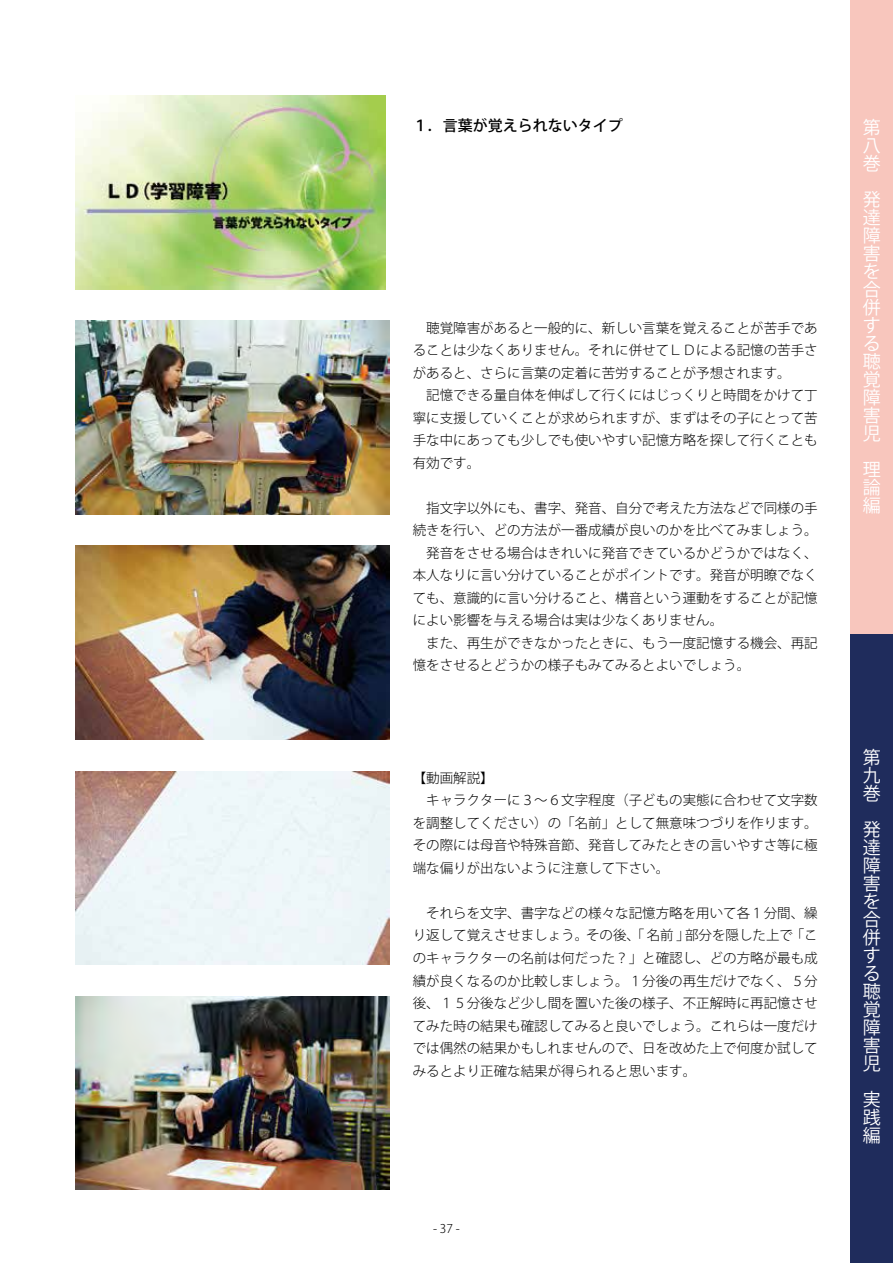
<style>
.page{position:relative;width:893px;height:1263px;background:#fff}
.page>*{position:absolute;margin:0;border:0;box-sizing:border-box;transform-origin:0 0}
.t1{font:18px/18px "Koz Go Pr 6 N";color:#fff;text-align:justify}
.t2{font:500 15px "Koz Go Pr 6 N";color:#000}
.t3{font:300 13.5px/22.5px "Koz Go Pr 6 N";color:#000}
.t4{font:300 12px "Koz Go Pr 6 N";color:#000}
</style>
<div class="page">
<div style="left:850px;top:629px;width:43px;height:634px;background:#1f2c5c"></div>
<div style="left:850px;top:0;width:43px;height:634px;background:#f8c6bd"></div>
<img style="left:75px;top:96px;width:311px;height:193px">
<img style="left:75px;top:321px;width:315px;height:193px">
<img style="left:75px;top:546px;width:315px;height:193px">
<img style="left:75px;top:771px;width:315px;height:193px">
<img style="left:75px;top:996px;width:315px;height:193px">
<p class="t2" style="left:413px;top:117px;width:211px">１．言葉が覚えられないタイプ</p>
<p class="t3" style="left:413px;top:317px;width:407px">　聴覚障害があると一般的に、新しい言葉を覚えることが苦手であることは少なくありません。それに併せてＬＤによる記憶の苦手さがあると、さらに言葉の定着に苦労することが予想されます。<br>　記憶できる量自体を伸ばして行くにはじっくりと時間をかけて丁寧に支援していくことが求められますが、まずはその子にとって苦手な中にあっても少しでも使いやすい記憶方略を探して行くことも有効です。</p>
<p class="t3" style="left:413px;top:497px;width:407px">　指文字以外にも、書字、発音、自分で考えた方法などで同様の手続きを行い、どの方法が一番成績が良いのかを比べてみましょう。　発音をさせる場合はきれいに発音できているかどうかではなく、本人なりに言い分けていることがポイントです。発音が明瞭でなくても、意識的に言い分けること、構音という運動をすることが記憶によい影響を与える場合は実は少なくありません。<br>　また、再生ができなかったときに、もう一度記憶する機会、再記憶をさせるとどうかの様子もみてみるとよいでしょう。</p>
<p class="t3" style="left:413px;top:767px;width:407px">【動画解説】<br>　キャラクターに３～６文字程度（子どもの実態に合わせて文字数を調整してください）の「名前」として無意味つづりを作ります。その際には母音や特殊音節、発音してみたときの言いやすさ等に極端な偏りが出ないように注意して下さい。</p>
<p class="t3" style="left:413px;top:902px;width:407px;text-align:justify">　それらを文字、書字などの様々な記憶方略を用いて各１分間、繰り返して覚えさせましょう。その後、｢名前｣部分を隠した上で「このキャラクターの名前は何だった？」と確認し、どの方略が最も成績が良くなるのか比較しましょう。１分後の再生だけでなく、５分後、１５分後など少し間を置いた後の様子、不正解時に再記憶させてみた時の結果も確認してみると良いでしょう。これらは一度だけでは偶然の結果かもしれませんので、日を改めた上で何度か試してみるとより正確な結果が得られると思います。</p>
<p class="t4" style="left:433px;top:1221px;width:28px">- 37 -</p>
<h1 class="t1" style="left:863px;top:118px;width:19px">第八巻</h1>
<h1 class="t1" style="left:863px;top:190px;width:19px">発達障害を合併する聴覚障害児</h1>
<h1 class="t1" style="left:863px;top:460px;width:19px">理論編</h1>
<h1 class="t1" style="left:863px;top:748px;width:19px">第九巻</h1>
<h1 class="t1" style="left:863px;top:820px;width:19px">発達障害を合併する聴覚障害児</h1>
<h1 class="t1" style="left:863px;top:1090px;width:19px">実践編</h1>
</div>
